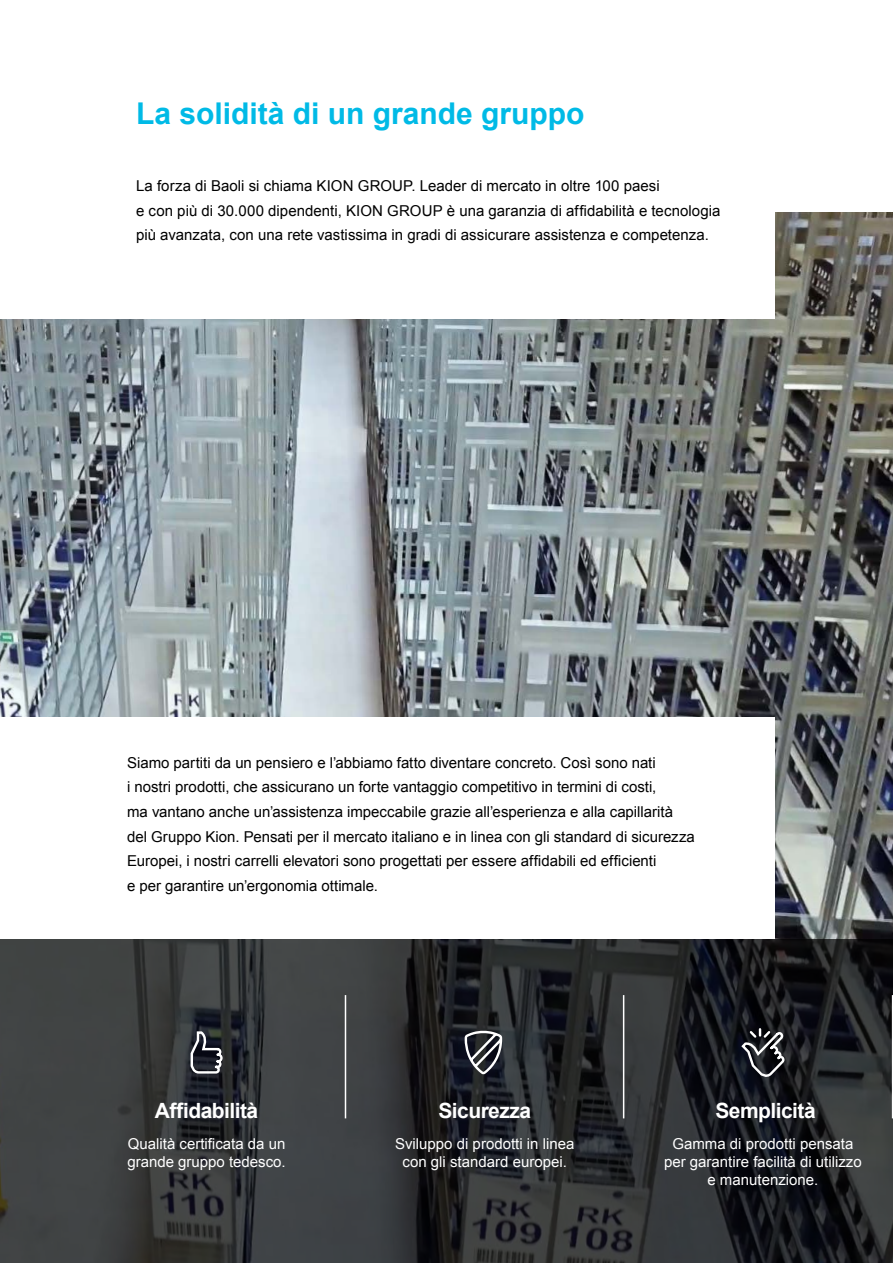
<style>
.page{position:relative;width:893px;height:1263px;background:#fff}
.page>*{position:absolute;margin:0;border:0;box-sizing:border-box;transform-origin:0 0}
.t1{font:700 30px "Arial";color:#00bae6}
.t2{font:700 21px "Arial";letter-spacing:-.025em;color:#fff}
.t3{font:15px/24.6px "Arial";color:#000}
.t4{font:15px/18px "Arial";color:#fff;text-align:center}
</style>
<div class="page">
<img style="left:0;top:213px;width:893px;height:726px">
<svg style="left:0;top:939px;width:893px;height:324px;background:#2e3033"></svg>
<svg style="left:463px;top:1028px;width:41px;height:47px"></svg>
<hr style="left:345px;top:995px;width:1px;height:123px;background:#fff">
<hr style="left:623px;top:995px;width:1px;height:123px;background:#fff">
<hr style="left:892px;top:995px;width:1px;height:123px;background:#fff">
<svg style="left:189px;top:1030px;width:35px;height:45px;background:#4b4d54"></svg>
<svg style="left:740px;top:1027px;width:46px;height:51px;background:#3f4045"></svg>
<div style="left:0;top:85px;width:775px;height:234px;background:#fff"></div>
<div style="left:0;top:718px;width:775px;height:221px;background:#fff"></div>
<h1 class="t1" style="left:136px;top:93px;width:450px">La solidità di un grande gruppo</h1>
<p class="t3" style="left:136px;top:174px;width:586px">La forza di Baoli si chiama KION GROUP. Leader di mercato in oltre 100 paesi<br>e con più di 30.000 dipendenti, KION GROUP è una garanzia di affidabilità e tecnologia più avanzata, con una rete vastissima in gradi di assicurare assistenza e competenza.</p>
<p class="t3" style="left:127px;top:750px;width:569px">Siamo partiti da un pensiero e l’abbiamo fatto diventare concreto. Così sono nati<br>i nostri prodotti, che assicurano un forte vantaggio competitivo in termini di costi,<br>ma vantano anche un’assistenza impeccabile grazie all’esperienza e alla capillarità del Gruppo Kion. Pensati per il mercato italiano e in linea con gli standard di sicurezza Europei, i nostri carrelli elevatori sono progettati per essere affidabili ed efficienti<br>e per garantire un’ergonomia ottimale.</p>
<h2 class="t2" style="left:155px;top:1096px;width:105px">Affidabilità</h2>
<p class="t4" style="left:127px;top:1134px;width:160px;text-align:left">Qualità certificata da un grande gruppo tedesco.</p>
<h2 class="t2" style="left:438px;top:1096px;width:94px">Sicurezza</h2>
<p class="t4" style="left:395px;top:1134px;width:181px">Sviluppo di prodotti in linea con gli standard europei.</p>
<h2 class="t2" style="left:715px;top:1096px;width:102px">Semplicità</h2>
<p class="t4" style="left:664px;top:1134px;width:199px">Gamma di prodotti pensata per garantire facilità di utilizzo e manutenzione.</p>
</div>
